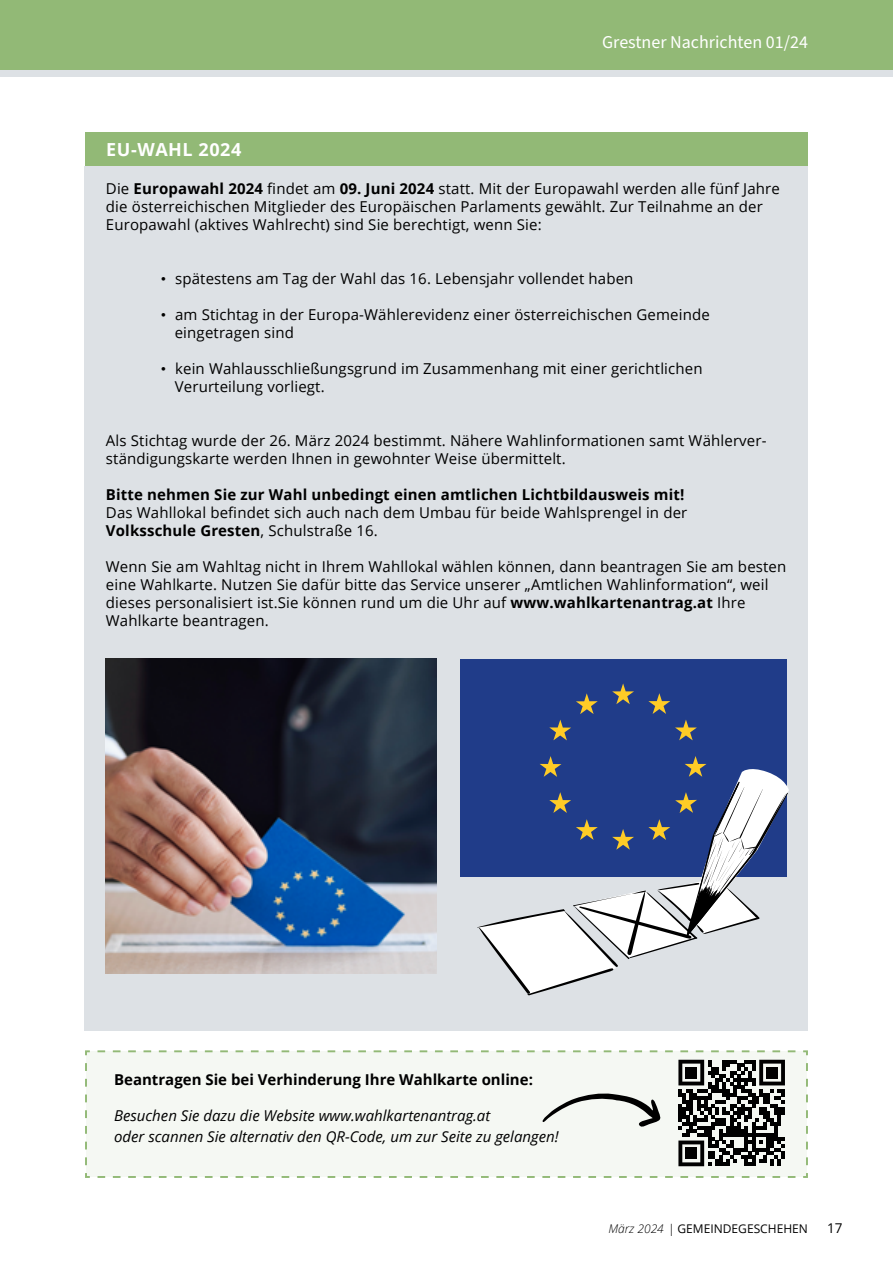
<style>
.page{position:relative;width:893px;height:1263px;background:#fff}
.page>*{position:absolute;margin:0;border:0;box-sizing:border-box;transform-origin:0 0}
.t1{font:18px "Source Sans Pro";color:#fff}
.t2{font:700 18px "Open Sans";letter-spacing:.03em;color:#fff}
.t3{font:15px/18px "Open Sans";letter-spacing:.01em;color:#000}
.t4{font:700 15px "Open Sans";letter-spacing:.01em;color:#000}
.t5{font:italic 15px/21.8px "Open Sans";color:#000}
.t6{font:13.5px "Open Sans";color:#000}
.t7{font:12px "Open Sans";color:#000}
.s1{font-weight:700}
.s2{font-family:"Eurostile LT Std Bold Ex 2"}
.s3{font-weight:300;font-style:italic}
</style>
<div class="page">
<div style="left:0;top:0;width:893px;height:73px;background:#92b976"></div>
<div style="left:0;top:70px;width:893px;height:7px;background:#dde1e5"></div>
<div style="left:85px;top:132px;width:723px;height:34px;background:#92b976"></div>
<div style="left:85px;top:166px;width:723px;height:864px;background:#dde1e5"></div>
<div style="left:85px;top:1050px;width:723px;height:128px;background:#f5f8f3"></div>
<svg style="left:540px;top:1092px;width:122px;height:36px"></svg>
<svg style="left:678px;top:1060px;width:107px;height:106px"></svg>
<div style="left:686px;top:1067px;width:11px;height:11px;background:#000"></div>
<div style="left:767px;top:1067px;width:11px;height:11px;background:#000"></div>
<div style="left:686px;top:1148px;width:11px;height:11px;background:#000"></div>
<div style="left:460px;top:659px;width:326px;height:217px;background:#203c89"></div>
<svg style="left:612px;top:683px;width:22px;height:21px"></svg>
<svg style="left:576px;top:693px;width:22px;height:21px"></svg>
<svg style="left:549px;top:720px;width:22px;height:20px"></svg>
<svg style="left:675px;top:720px;width:22px;height:20px"></svg>
<svg style="left:648px;top:693px;width:22px;height:21px"></svg>
<img style="left:106px;top:659px;width:331px;height:314px">
<svg style="left:477px;top:756px;width:312px;height:239px"></svg>
<p class="t2" style="left:106px;top:137px;width:136px">EU-WAHL 2024</p>
<p class="t1" style="left:602px;top:30px;width:207px">Grestner Nachrichten 01/24</p>
<p class="t3" style="left:106px;top:179px;width:675px">Die <span class="s1">Europawahl 2024</span> findet am <span class="s1">09. Juni 2024</span> statt. Mit der Europawahl werden alle fünf Jahre die österreichischen Mitglieder des Europäischen Parlaments gewählt. Zur Teilnahme an der<br>Europawahl (aktives Wahlrecht) sind Sie berechtigt, wenn Sie:</p>
<p class="t3" style="left:160px;top:269px;width:475px"><span class="s2">·</span> spätestens am Tag der Wahl das 16. Lebensjahr vollendet haben</p>
<p class="t3" style="left:175px;top:305px;width:537px;text-indent:-15px"><span class="s2">·</span> am Stichtag in der Europa-Wählerevidenz einer österreichischen Gemeinde eingetragen sind</p>
<p class="t3" style="left:175px;top:359px;width:529px;text-indent:-15px"><span class="s2">·</span> kein Wahlausschließungsgrund im Zusammenhang mit einer gerichtlichen<br>Verurteilung vorliegt.</p>
<p class="t3" style="left:106px;top:431px;width:662px">Als Stichtag wurde der 26. März 2024 bestimmt. Nähere Wahlinformationen samt Wählerver&shy;ständigungskarte werden Ihnen in gewohnter Weise übermittelt.</p>
<p class="t4" style="left:106px;top:484px;width:580px">Bitte nehmen Sie zur Wahl unbedingt einen amtlichen Lichtbildausweis mit!</p>
<p class="t3" style="left:106px;top:503px;width:583px">Das Wahllokal befindet sich auch nach dem Umbau für beide Wahlsprengel in der<br><span class="s1">Volksschule Gresten</span>, Schulstraße 16.</p>
<p class="t3" style="left:106px;top:557px;width:682px">Wenn Sie am Wahltag nicht in Ihrem Wahllokal wählen können, dann beantragen Sie am besten eine Wahlkarte. Nutzen Sie dafür bitte das Service unserer „Amtlichen Wahlinformation“, weil dieses personalisiert ist.Sie können rund um die Uhr auf <span class="s1">www.wahlkartenantrag.at</span> Ihre Wahlkarte beantragen.</p>
<p class="t4" style="left:114px;top:1068px;width:420px">Beantragen Sie bei Verhinderung Ihre Wahlkarte online:</p>
<p class="t5" style="left:114px;top:1104px;width:446px">Besuchen Sie dazu die Website www.wahlkartenantrag.at<br>oder scannen Sie alternativ den QR-Code, um zur Seite zu gelangen!</p>
<p class="t7" style="left:608px;top:1220px;width:201px"><span class="s3">März 2024 |</span> GEMEINDEGESCHEHEN</p>
<p class="t6" style="left:827px;top:1219px;width:17px">17</p>
</div>
